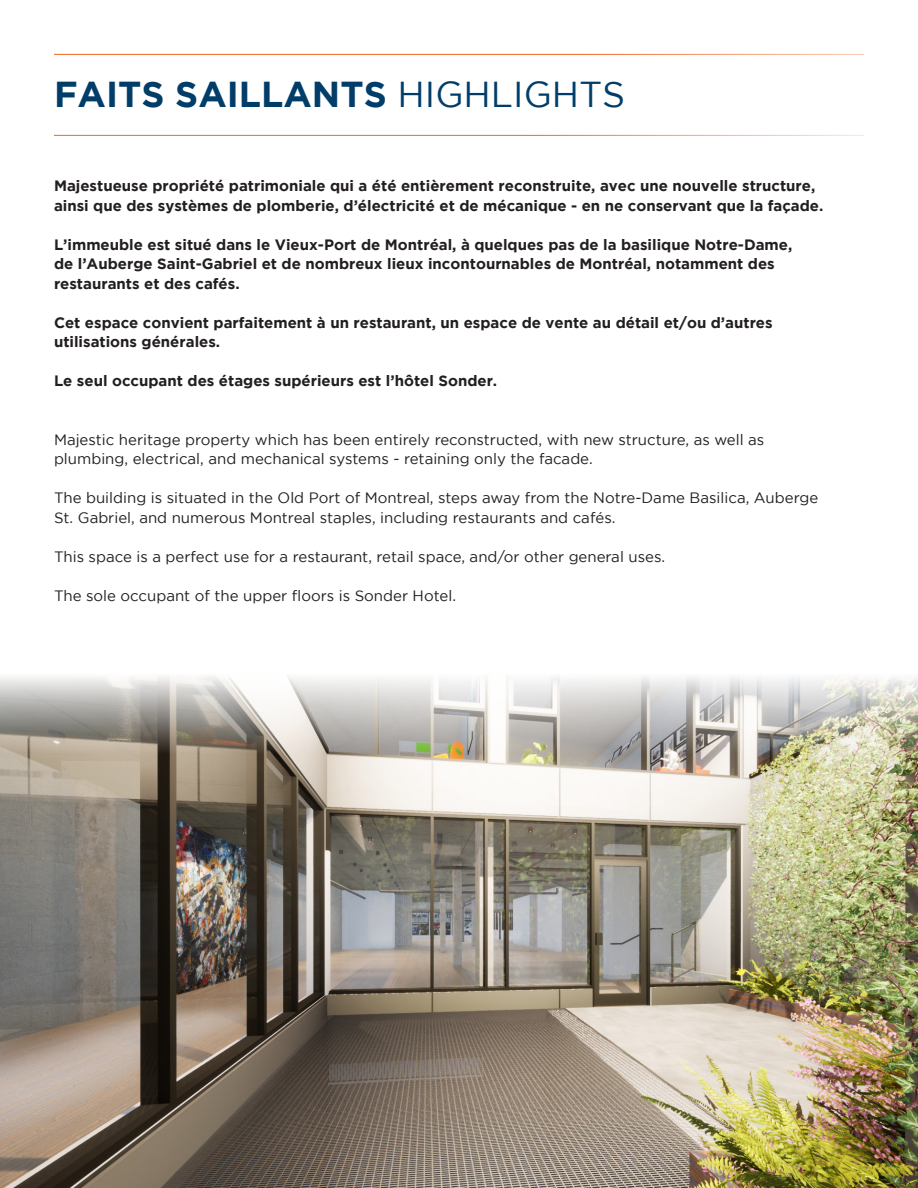
<style>
.page{position:relative;width:918px;height:1188px;background:#fff}
.page>*{position:absolute;margin:0;border:0;box-sizing:border-box;transform-origin:0 0}
.t1{font:700 36px "Gotham";color:#003d69}
.t2{font:700 15px/19.5px "Gotham";color:#231f20}
.t3{font:15px/19.5px "Gotham";color:#231f20}
.s1{font-weight:400}
</style>
<div class="page">
<img style="left:0;top:786px;width:918px;height:402px">
<hr style="left:54px;top:54px;width:810px;height:1px;background:#f26624">
<hr style="left:54px;top:135px;width:810px;height:1px;background:#f26624">
<img style="left:0;top:677px;width:918px;height:109px">
<p class="t1" style="left:54px;top:74px;width:573px">FAITS SAILLANTS <span class="s1">HIGHLIGHTS</span></p>
<p class="t2" style="left:54px;top:176px;width:771px">Majestueuse propriété patrimoniale qui a été entièrement reconstruite, avec une nouvelle structure, ainsi que des systèmes de plomberie, d’électricité et de mécanique - en ne conservant que la façade.</p>
<p class="t2" style="left:54px;top:234px;width:740px">L’immeuble est situé dans le Vieux-Port de Montréal, à quelques pas de la basilique Notre-Dame, de l’Auberge Saint-Gabriel et de nombreux lieux incontournables de Montréal, notamment des restaurants et des cafés.</p>
<p class="t2" style="left:54px;top:312px;width:720px">Cet espace convient parfaitement à un restaurant, un espace de vente au détail et/ou d’autres utilisations générales.</p>
<p class="t2" style="left:54px;top:371px;width:445px">Le seul occupant des étages supérieurs est l’hôtel Sonder.</p>
<p class="t3" style="left:54px;top:430px;width:712px">Majestic heritage property which has been entirely reconstructed, with new structure, as well as plumbing, electrical, and mechanical systems - retaining only the facade.</p>
<p class="t3" style="left:54px;top:488px;width:766px">The building is situated in the Old Port of Montreal, steps away from the Notre-Dame Basilica, Auberge<br>St. Gabriel, and numerous Montreal staples, including restaurants and cafés.</p>
<p class="t3" style="left:54px;top:547px;width:613px">This space is a perfect use for a restaurant, retail space, and/or other general uses.</p>
<p class="t3" style="left:54px;top:586px;width:404px">The sole occupant of the upper floors is Sonder Hotel.</p>
</div>
